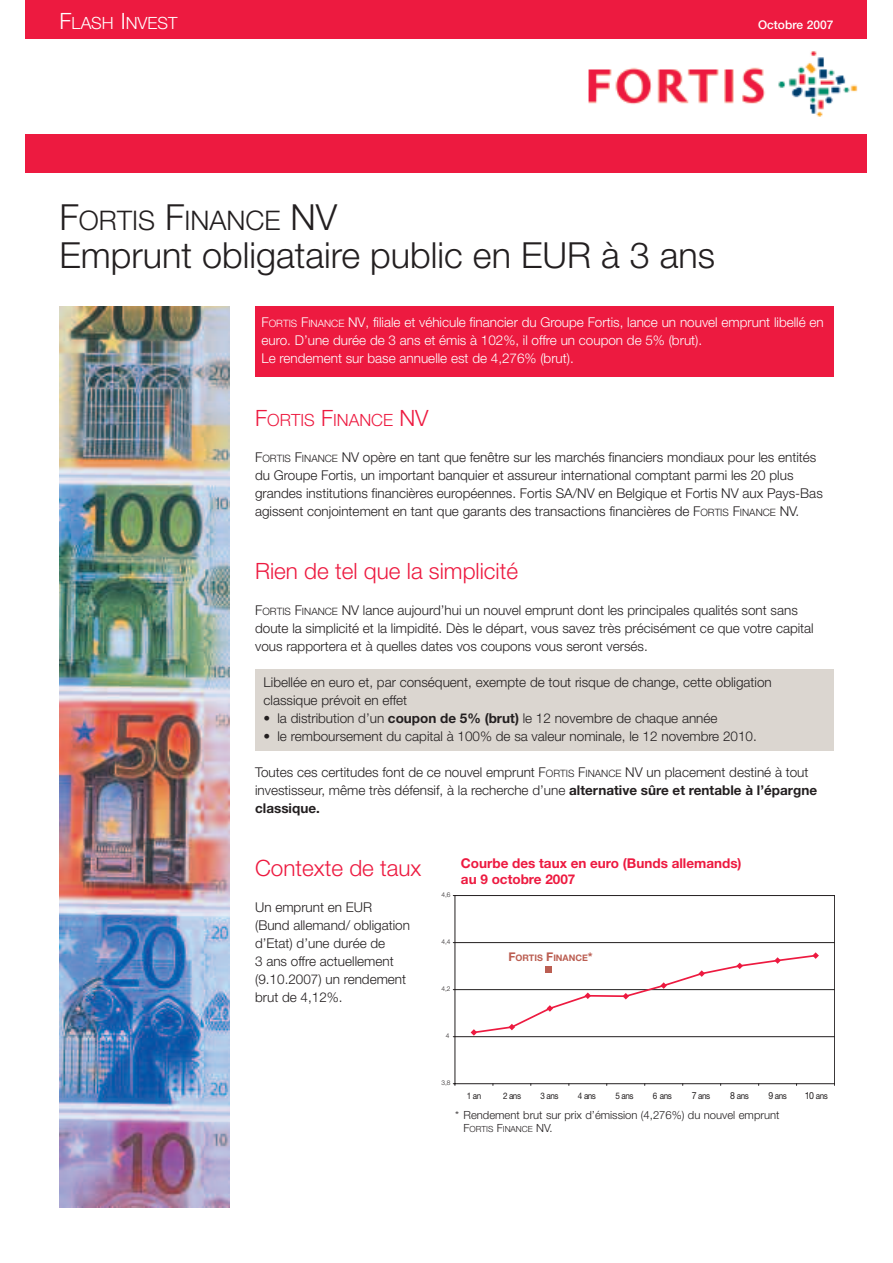
<style>
.page{position:relative;width:893px;height:1263px;background:#fff}
.page>*{position:absolute;margin:0;border:0;box-sizing:border-box;transform-origin:0 0}
.t1{font:300 36px "Helvetica Neue";color:#231f20}
.t2{font:300 27px "Helvetica Neue";color:#231f20}
.t3{font:300 22.5px "Helvetica Neue";color:#ed1a40}
.t4{font:300 16.8px "Helvetica Neue";color:#ed1a40}
.t5{font:300 16.8px "Helvetica Neue";color:#fff}
.t6{font:300 13.5px/18px "Helvetica Neue";color:#231f20}
.t7{font:300 13.5px/18px "Helvetica Neue";color:#fff}
.t8{font:700 13.5px/16.5px "Helvetica Neue";color:#ed1a40}
.t9{font:500 12px "Helvetica Neue";color:#fff}
.t10{font:300 11.25px "Helvetica Neue";color:#231f20}
.t11{font:9px "Helvetica Neue";letter-spacing:-.055em;color:#231f20;scale:.9 1}
.t12{font:700 9px "Helvetica Neue";color:#bb5e52}
.t13{font:300 8.4px "Helvetica Neue";color:#231f20}
.t14{font:300 6.6px "Helvetica Neue";color:#231f20}
.s1{font-size:22.5px}
.s2{font-size:36px}
.s3{font-size:10.2px}
.s4{font-weight:700}
.s5{font-size:12px}
.s6{font-size:9.75px}
.s7{font-size:11.25px}
</style>
<div class="page">
<div style="left:255px;top:669px;width:578px;height:82px;background:#dbd6d0"></div>
<img style="left:588px;top:51px;width:270px;height:66px">
<div style="left:26px;top:0;width:841px;height:38px;background:#ed1a40"></div>
<div style="left:26px;top:135px;width:841px;height:38px;background:#ed1a40"></div>
<div style="left:255px;top:306px;width:578px;height:70px;background:#ed1a40"></div>
<hr style="left:455px;top:895px;width:380px;height:1px;background:#231f20">
<hr style="left:834px;top:895px;width:1px;height:189px;background:#231f20">
<hr style="left:455px;top:1083px;width:380px;height:1px;background:#231f20">
<hr style="left:455px;top:895px;width:1px;height:189px;background:#231f20">
<hr style="left:455px;top:1036px;width:380px;height:1px;background:#231f20">
<hr style="left:455px;top:989px;width:380px;height:1px;background:#231f20">
<hr style="left:455px;top:942px;width:380px;height:1px;background:#231f20">
<svg style="left:471px;top:952px;width:348px;height:84px"></svg>
<img style="left:60px;top:306px;width:170px;height:902px">
<p class="t5" style="left:60px;top:17px;width:120px"><span class="s1">F</span>LASH <span class="s1">I</span>NVEST</p>
<p class="t9" style="left:758px;top:20px;width:77px">Octobre 2007</p>
<h2 class="t2" style="left:60px;top:210px;width:279px"><span class="s2">F</span>ORTIS <span class="s2">F</span>INANCE <span class="s2">NV</span></h2>
<h1 class="t1" style="left:60px;top:242px;width:657px">Emprunt obligataire public en EUR à 3 ans</h1>
<p class="t7" style="left:261px;top:314px;width:564px">F<span class="s3">ORTIS</span> F<span class="s3">INANCE</span> NV, filiale et véhicule financier du Groupe Fortis, lance un nouvel emprunt libellé en euro. D’une durée de 3 ans et émis à 102%, il offre un coupon de 5% (brut).<br>Le rendement sur base annuelle est de 4,276% (brut).</p>
<p class="t4" style="left:255px;top:414px;width:175px"><span class="s1">F</span>ORTIS <span class="s1">F</span>INANCE <span class="s1">NV</span></p>
<p class="t6" style="left:255px;top:449px;width:569px">F<span class="s3">ORTIS</span> F<span class="s3">INANCE</span> NV opère en tant que fenêtre sur les marchés financiers mondiaux pour les entités du Groupe Fortis, un important banquier et assureur international comptant parmi les 20 plus grandes institutions financières européennes. Fortis SA/NV en Belgique et Fortis NV aux Pays-Bas agissent conjointement en tant que garants des transactions financières de F<span class="s3">ORTIS</span> F<span class="s3">INANCE</span> NV.</p>
<h3 class="t3" style="left:255px;top:562px;width:264px">Rien de tel que la simplicité</h3>
<p class="t6" style="left:255px;top:602px;width:560px">F<span class="s3">ORTIS</span> F<span class="s3">INANCE</span> NV lance aujourd’hui un nouvel emprunt dont les principales qualités sont sans doute la simplicité et la limpidité. Dès le départ, vous savez très précisément ce que votre capital vous rapportera et à quelles dates vos coupons vous seront versés.</p>
<p class="t6" style="left:264px;top:674px;width:510px">Libellée en euro et, par conséquent, exempte de tout risque de change, cette obligation classique prévoit en effet</p>
<p class="t6" style="left:264px;top:710px;width:455px">• la distribution d’un <span class="s4">coupon de 5% (brut)</span> le 12 novembre de chaque année</p>
<p class="t6" style="left:264px;top:728px;width:495px">• le remboursement du capital à 100% de sa valeur nominale, le 12 novembre 2010.</p>
<p class="t6" style="left:255px;top:764px;width:563px">Toutes ces certitudes font de ce nouvel emprunt F<span class="s3">ORTIS</span> F<span class="s3">INANCE</span> NV un placement destiné à tout investisseur, même très défensif, à la recherche d’une <span class="s4">alternative sûre et rentable à l’épargne classique.</span></p>
<h3 class="t3" style="left:255px;top:859px;width:168px">Contexte de taux</h3>
<p class="t6" style="left:255px;top:899px;width:156px">Un emprunt en EUR (Bund allemand/ obligation d’Etat) d’une durée de<br>3 ans offre actuellement (9.10.2007) un rendement brut de 4,12%.</p>
<p class="t14" style="left:441px;top:892px;width:11px">4,6</p>
<p class="t8" style="left:461px;top:856px;width:282px">Courbe des taux en euro (Bunds allemands) au 9 octobre 2007</p>
<p class="t14" style="left:441px;top:939px;width:11px">4,4</p>
<p class="t14" style="left:441px;top:986px;width:11px">4,2</p>
<p class="t12" style="left:508px;top:954px;width:86px"><span class="s5">F</span>ORTIS <span class="s5">F</span>INANCE<span class="s5">*</span></p>
<p class="t14" style="left:441px;top:1080px;width:11px">3,8</p>
<p class="t11" style="left:467px;top:1092px;width:18px">1 an</p>
<p class="t11" style="left:503px;top:1092px;width:22px">2 ans</p>
<p class="t11" style="left:540px;top:1092px;width:22px">3 ans</p>
<p class="t11" style="left:578px;top:1092px;width:22px">4 ans</p>
<p class="t11" style="left:615px;top:1092px;width:22px">5 ans</p>
<p class="t11" style="left:653px;top:1092px;width:23px">6 ans</p>
<p class="t11" style="left:692px;top:1093px;width:22px"><span class="s6">7</span> ans</p>
<p class="t11" style="left:730px;top:1093px;width:22px"><span class="s6">8</span> ans</p>
<p class="t11" style="left:768px;top:1093px;width:22px"><span class="s6">9</span> ans</p>
<p class="t11" style="left:805px;top:1093px;width:27px"><span class="s6">10</span> ans</p>
<p class="t10" style="left:455px;top:1110px;width:326px">* Rendement brut sur prix d’émission (4,276%) du nouvel emprunt</p>
<p class="t13" style="left:463px;top:1126px;width:91px"><span class="s7">F</span>ORTIS <span class="s7">F</span>INANCE <span class="s7">NV.</span></p>
</div>
